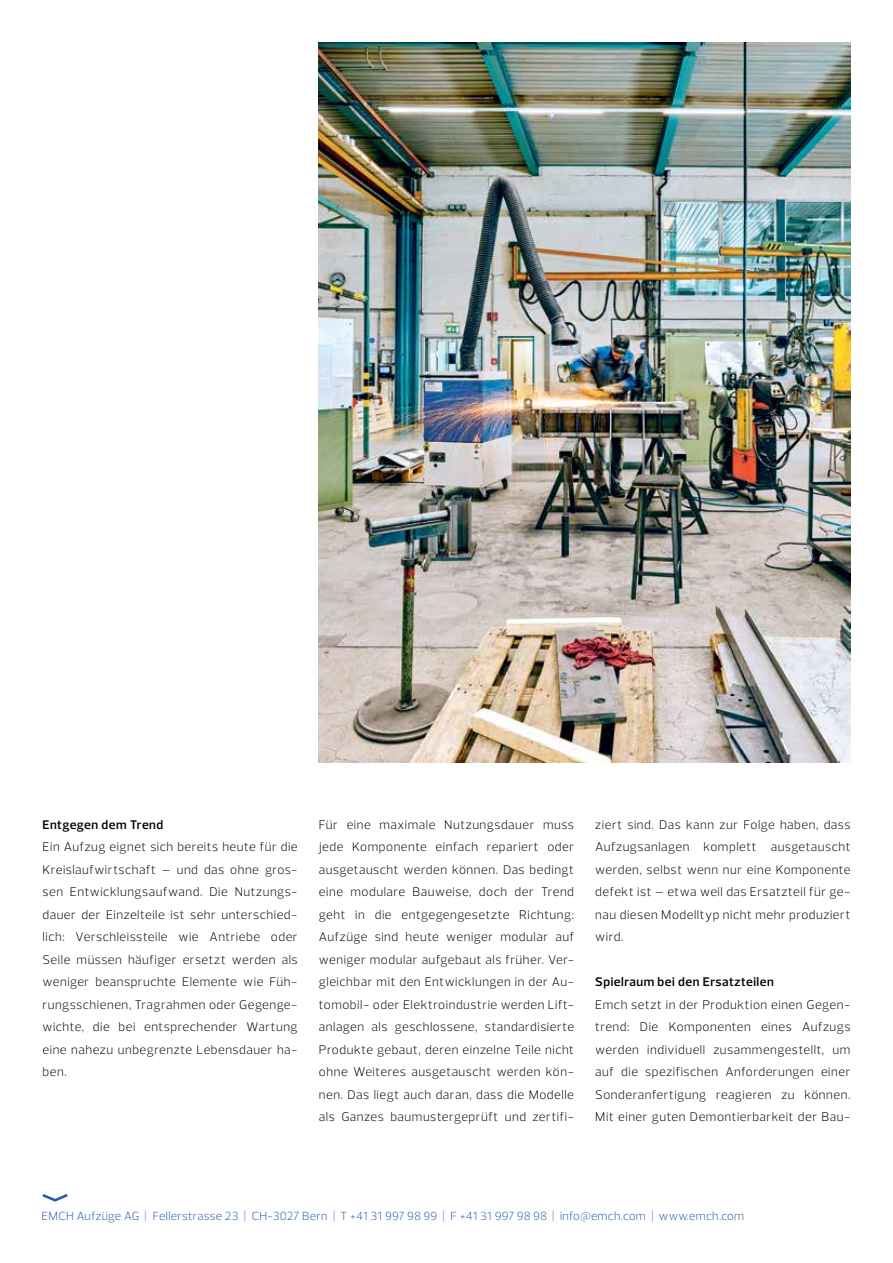
<style>
.page{position:relative;width:893px;height:1263px;background:#fff}
.page>*{position:absolute;margin:0;border:0;box-sizing:border-box;transform-origin:0 0}
.t1{font:300 12.75px/22.5px "Prelo";letter-spacing:.04em;color:#000;text-align:justify}
.t2{font:600 12.75px "Prelo";letter-spacing:.04em;color:#000}
.t3{font:300 12px "Prelo";letter-spacing:.02em;color:#285caa}
</style>
<div class="page">
<svg style="left:42px;top:1194px;width:26px;height:8px"></svg>
<img style="left:319px;top:43px;width:531px;height:720px">
<p class="t2" style="left:43px;top:816px;width:122px">Entgegen dem Trend</p>
<p class="t1" style="left:43px;top:836px;width:257px">Ein Aufzug eignet sich bereits heute für die Kreislaufwirtschaft – und das ohne gros&shy;sen Entwicklungsaufwand. Die Nutzungs&shy;dauer der Einzelteile ist sehr unterschied&shy;lich: Verschleissteile wie Antriebe oder Seile müssen häufiger ersetzt werden als weniger beanspruchte Elemente wie Füh&shy;rungsschienen, Tragrahmen oder Gegenge&shy;wichte, die bei entsprechender Wartung eine nahezu unbegrenzte Lebensdauer ha&shy;ben.</p>
<p class="t1" style="left:319px;top:813px;width:257px">Für eine maximale Nutzungsdauer muss jede Komponente einfach repariert oder ausgetauscht werden können. Das bedingt eine modulare Bauweise, doch der Trend geht in die entgegengesetzte Richtung:<br>Aufzüge sind heute weniger modular auf weniger modular aufgebaut als früher. Ver&shy;gleichbar mit den Entwicklungen in der Au&shy;tomobil- oder Elektroindustrie werden Lift&shy;anlagen als geschlossene, standardisierte Produkte gebaut, deren einzelne Teile nicht ohne Weiteres ausgetauscht werden kön&shy;nen. Das liegt auch daran, dass die Modelle als Ganzes baumustergeprüft und zertifi-</p>
<p class="t1" style="left:595px;top:813px;width:257px">ziert sind. Das kann zur Folge haben, dass Aufzugsanlagen komplett ausgetauscht werden, selbst wenn nur eine Komponente defekt ist – etwa weil das Ersatzteil für ge&shy;nau diesen Modelltyp nicht mehr produziert wird.</p>
<p class="t2" style="left:595px;top:974px;width:180px">Spielraum bei den Ersatzteilen</p>
<p class="t1" style="left:595px;top:993px;width:257px">Emch setzt in der Produktion einen Gegen&shy;trend: Die Komponenten eines Aufzugs werden individuell zusammengestellt, um auf die spezifischen Anforderungen einer Sonderanfertigung reagieren zu können.<br>Mit einer guten Demontierbarkeit der Bau-</p>
<p class="t3" style="left:42px;top:1209px;width:704px">EMCH Aufzüge AG | Fellerstrasse 23 | CH-3027 Bern | T +41 31 997 98 99 | F +41 31 997 98 98 | info@emch.com | www.emch.com</p>
</div>
